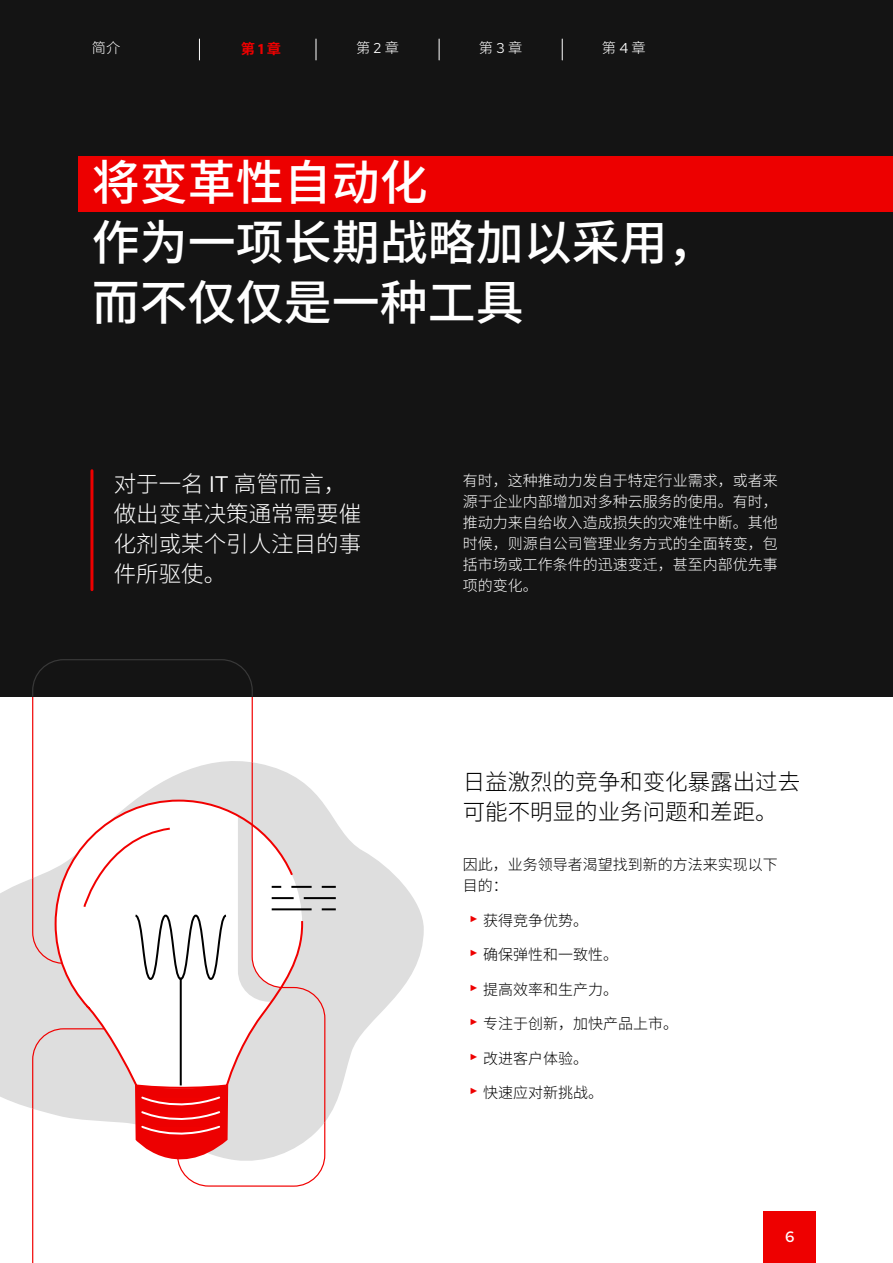
<style>
.page{position:relative;width:893px;height:1263px;background:#fff}
.page>*{position:absolute;margin:0;border:0;box-sizing:border-box;transform-origin:0 0}
.t1{font:500 48px/60px "Noto Sans SC";color:#fff}
.t2{font:300 22.5px/30px "Noto Sans SC";color:#fff}
.t3{font:300 22.5px/30px "Noto Sans SC";color:#000}
.t4{font:300 15px/21px "Noto Sans SC";color:#fff;text-align:justify}
.t5{font:300 15px/21px "Noto Sans SC";color:#000}
.t6{font:500 15px "Red Hat Text";color:#fff}
.t7{font:300 14.25px "Noto Sans SC";color:#fff}
.t8{font:700 14.25px "Noto Sans SC";color:#e00}
.s1{font-family:"Red Hat Text"}
.s2{font-family:"Red Hat Text";font-weight:400}
</style>
<div class="page">
<div style="left:0;top:0;width:893px;height:696px;background:#141414"></div>
<svg style="left:0;top:752px;width:424px;height:368px"></svg>
<svg style="left:178px;top:1164px;width:21px;height:20px"></svg>
<svg style="left:326px;top:908px;width:10px;height:2px"></svg>
<hr style="left:304px;top:897px;width:32px;height:2px;background:#000">
<svg style="left:326px;top:886px;width:10px;height:2px"></svg>
<svg style="left:32px;top:1164px;width:2px;height:99px"></svg>
<svg style="left:32px;top:761px;width:294px;height:403px"></svg>
<svg style="left:32px;top:659px;width:221px;height:39px"></svg>
<div style="left:763px;top:1211px;width:53px;height:52px;background:#e00"></div>
<svg style="left:199px;top:39px;width:1px;height:21px"></svg>
<svg style="left:316px;top:39px;width:1px;height:21px"></svg>
<svg style="left:439px;top:39px;width:1px;height:21px"></svg>
<svg style="left:562px;top:39px;width:1px;height:21px"></svg>
<div style="left:79px;top:156px;width:814px;height:56px;background:#ed0000"></div>
<hr style="left:90px;top:471px;width:3px;height:119px;background:#ed0000">
<p class="t7" style="left:92px;top:40px;width:30px">简介</p>
<p class="t8" style="left:241px;top:40px;width:42px">第 <span class="s1">1</span> 章</p>
<p class="t7" style="left:356px;top:40px;width:44px">第 <span class="s2">2</span> 章</p>
<p class="t7" style="left:479px;top:40px;width:45px">第 <span class="s2">3</span> 章</p>
<p class="t7" style="left:602px;top:40px;width:45px">第 <span class="s2">4</span> 章</p>
<h1 class="t1" style="left:92px;top:154px;width:626px">将变革性自动化<br>作为一项长期战略加以采用，而不仅仅是一种工具</h1>
<h2 class="t2" style="left:114px;top:469px;width:249px">对于一名 <span class="s2">IT</span> 高管而言，做出变革决策通常需要催化剂或某个引人注目的事件所驱使。</h2>
<p class="t4" style="left:463px;top:470px;width:316px">有时，这种推动力发自于特定行业需求，或者来源于企业内部增加对多种云服务的使用。有时，推动力来自给收入造成损失的灾难性中断。其他时候，则源自公司管理业务方式的全面转变，包括市场或工作条件的迅速变迁，甚至内部优先事项的变化。</p>
<h2 class="t3" style="left:463px;top:767px;width:339px">日益激烈的竞争和变化暴露出过去可能不明显的业务问题和差距。</h2>
<p class="t5" style="left:463px;top:854px;width:316px">因此，业务领导者渴望找到新的方法来实现以下目的：</p>
<p class="t5" style="left:469px;top:910px;width:120px"><sup>►</sup> 获得竞争优势。</p>
<p class="t5" style="left:469px;top:944px;width:150px"><sup>►</sup> 确保弹性和一致性。</p>
<p class="t5" style="left:469px;top:979px;width:150px"><sup>►</sup> 提高效率和生产力。</p>
<p class="t5" style="left:469px;top:1013px;width:210px"><sup>►</sup> 专注于创新，加快产品上市。</p>
<p class="t5" style="left:469px;top:1048px;width:120px"><sup>►</sup> 改进客户体验。</p>
<p class="t5" style="left:469px;top:1082px;width:135px"><sup>►</sup> 快速应对新挑战。</p>
<p class="t6" style="left:785px;top:1227px;width:11px">6</p>
</div>
